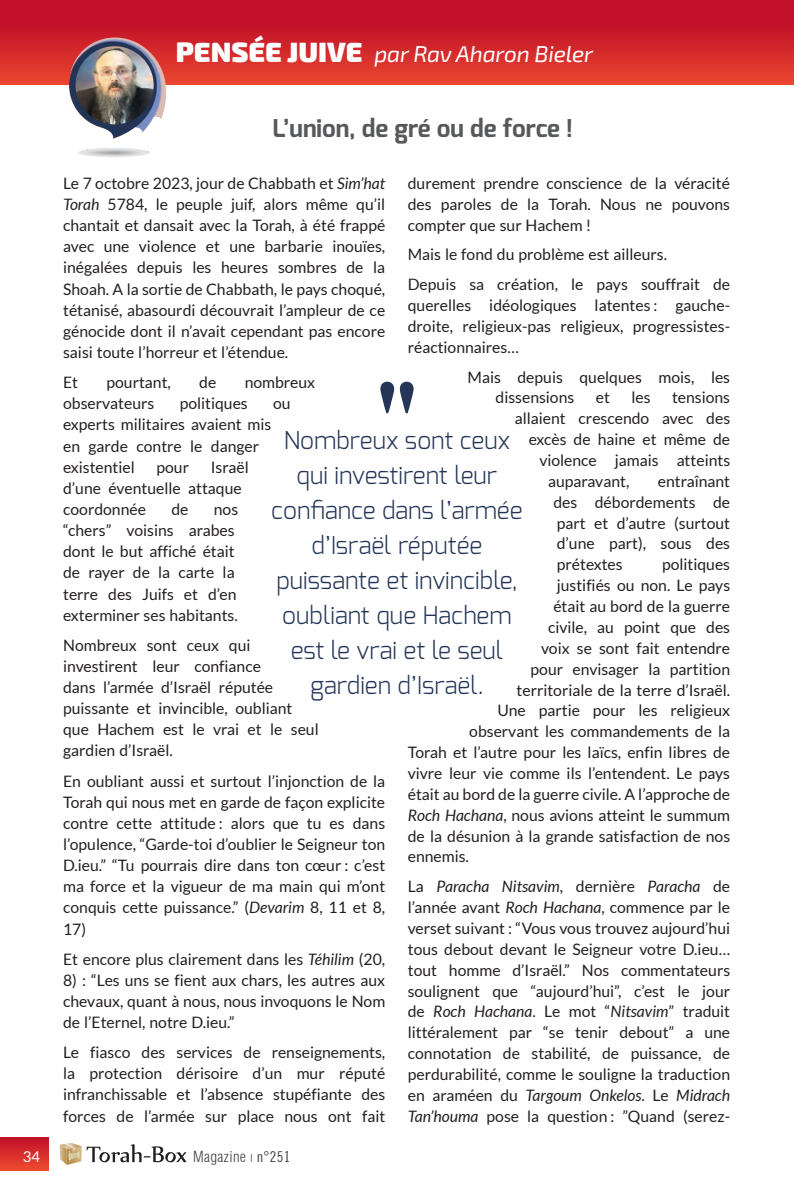
<style>
.page{position:relative;width:794px;height:1191px;background:#fff}
.page>*{position:absolute;margin:0;border:0;box-sizing:border-box;transform-origin:0 0}
.t1{font:96.25px "DM Serif Display";color:#243557}
.t2{font:300 24.5px/35px "Exo";color:#243557;text-align:center}
.t3{font:700 24.5px "Exo";color:#57585a}
.t4{font:italic 22.75px "Exo 2";letter-spacing:-.01em;color:#fff}
.t5{font:15.75px/21.2px "Lato";color:#231f20;text-align:justify}
.t6{font:300 condensed 14.88px "Swiss 721 BT";letter-spacing:.025em;color:#3e3e3f}
.t7{font:14.88px "Lato";color:#fff}
.s1{font-weight:900;font-style:normal;font-size:28px}
.s2{font-style:italic}
.s3{font-size:10.5px}
.s4{font-family:"Trade Gothic LT Std Cn 18";font-weight:400;font-stretch:normal}
</style>
<div class="page">
<svg style="left:60px;top:1143px;width:21px;height:21px"></svg>
<svg style="left:87px;top:1144px;width:99px;height:18px"></svg>
<svg style="left:0;top:1137px;width:49px;height:33px;background:#d62c2c"></svg>
<div style="left:0;top:0;width:794px;height:84px;background:linear-gradient(to bottom,#b90627,#e6412f)"></div>
<img style="left:51px;top:25px;width:139px;height:132px">
<img style="left:76px;top:46px;width:78px;height:78px;border-radius:39px">
<h3 class="t4" style="left:176px;top:39px;width:419px"><span class="s1">PENSÉE JUIVE</span> par Rav Aharon Bieler</h3>
<h2 class="t3" style="left:272px;top:113px;width:302px">L’union, de gré ou de force !</h2>
<p class="t5" style="left:63px;top:172px;width:324px">Le 7 octobre 2023, jour de Chabbath et <span class="s2">Sim’hat Torah</span> 5784, le peuple juif, alors même qu’il chantait et dansait avec la Torah, à été frappé avec une violence et une barbarie inouïes, inégalées depuis les heures sombres de la Shoah. A la sortie de Chabbath, le pays choqué, tétanisé, abasourdi découvrait l’ampleur de ce génocide dont il n’avait cependant pas encore saisi toute l’horreur et l’étendue.</p>
<p class="t5" style="left:63px;top:372px;width:17px">Et</p>
<p class="t5" style="left:106px;top:372px;width:66px">pourtant,</p>
<p class="t5" style="left:199px;top:372px;width:19px">de</p>
<p class="t5" style="left:245px;top:372px;width:72px">nombreux</p>
<p class="t5" style="left:63px;top:393px;width:93px">observateurs</p>
<p class="t5" style="left:180px;top:393px;width:70px">politiques</p>
<p class="t5" style="left:273px;top:393px;width:19px">ou</p>
<p class="t5" style="left:63px;top:414px;width:210px;text-align:left">experts militaires avaient mis en garde contre le danger existentiel</p>
<p class="t5" style="left:408px;top:173px;width:324px">durement prendre conscience de la véracité des paroles de la Torah. Nous ne pouvons compter que sur Hachem !</p>
<p class="t5" style="left:408px;top:240px;width:324px;line-height:29.8px">Mais le fond du problème est ailleurs.<br>Depuis sa création, le pays souffrait de</p>
<p class="t5" style="left:408px;top:295px;width:324px">querelles idéologiques latentes : gauche&shy;droite, religieux-pas religieux, progressistes&shy;réactionnaires…</p>
<p class="t5" style="left:495px;top:366px;width:236px;text-indent:-28px">Mais depuis quelques mois, les dissensions</p>
<h1 class="t1" style="left:376px;top:364px;width:42px">"</h1>
<p class="t5" style="left:596px;top:387px;width:16px">et</p>
<p class="t5" style="left:631px;top:387px;width:21px">les</p>
<p class="t5" style="left:672px;top:387px;width:60px">tensions</p>
<p class="t5" style="left:515px;top:408px;width:217px">allaient crescendo avec des</p>
<p class="t5" style="left:529px;top:429px;width:203px">excès de haine et même de</p>
<p class="t5" style="left:539px;top:449px;width:192px">violence jamais atteints</p>
<p class="t5" style="left:548px;top:470px;width:83px">auparavant,</p>
<h2 class="t2" style="left:271px;top:422px;width:253px">Nombreux sont ceux qui investirent leur confiance dans l’armée d’Israël réputée puissante et invincible, oubliant que Hachem est le vrai et le seul gardien d’Israël.</h2>
<p class="t5" style="left:63px;top:456px;width:187px;text-align:left;text-indent:148px">Israël d’une éventuelle attaque coordonnée</p>
<p class="t5" style="left:156px;top:456px;width:34px">pour</p>
<p class="t5" style="left:553px;top:471px;width:178px;text-indent:104px">entraînant des débordements de part et d’autre (surtout d’une part), sous des prétextes</p>
<p class="t5" style="left:171px;top:498px;width:19px">de</p>
<p class="t5" style="left:63px;top:498px;width:177px;text-align:left;text-indent:151px">nos “chers” voisins arabes dont le but affiché était de rayer de la carte la terre des Juifs et d’en exterminer ses habitants.</p>
<p class="t5" style="left:63px;top:634px;width:257px;text-align:left">Nombreux sont ceux qui investirent leur confiance<br>dans l’armée d’Israël réputée puissante et invincible, oubliant que Hachem est le vrai et le seul gardien d’Israël.</p>
<p class="t5" style="left:63px;top:770px;width:324px">En oubliant aussi et surtout l’injonction de la Torah qui nous met en garde de façon explicite contre cette attitude : alors que tu es dans l’opulence, “Garde-toi d’oublier le Seigneur ton D.ieu.” “Tu pourrais dire dans ton cœur : c’est ma force et la vigueur de ma main qui m’ont conquis cette puissance.” (<span class="s2">Devarim</span> 8, 11 et 8, 17)</p>
<p class="t5" style="left:63px;top:948px;width:323px">Et encore plus clairement dans les <span class="s2">Téhilim</span> (20,</p>
<p class="t5" style="left:63px;top:969px;width:324px">8) : “Les uns se fient aux chars, les autres aux chevaux, quant à nous, nous invoquons le Nom de l’Eternel, notre D.ieu.”</p>
<p class="t5" style="left:63px;top:1041px;width:324px">Le fiasco des services de renseignements, la protection dérisoire d’un mur réputé infranchissable et l’absence stupéfiante des forces de l’armée sur place nous ont fait</p>
<p class="t5" style="left:662px;top:554px;width:70px">politiques</p>
<p class="t5" style="left:557px;top:575px;width:175px">justifiés ou non. Le pays</p>
<p class="t5" style="left:553px;top:595px;width:178px">était au bord de la guerre</p>
<p class="t5" style="left:548px;top:616px;width:183px">civile, au point que des</p>
<p class="t5" style="left:541px;top:637px;width:190px">voix se sont fait entendre</p>
<p class="t5" style="left:530px;top:658px;width:201px">pour envisager la partition</p>
<p class="t5" style="left:516px;top:679px;width:215px">territoriale de la terre d’Israël.</p>
<p class="t5" style="left:497px;top:700px;width:234px">Une partie pour les religieux</p>
<p class="t5" style="left:469px;top:721px;width:262px">observant les commandements de la</p>
<p class="t5" style="left:408px;top:741px;width:324px">Torah et l’autre pour les laïcs, enfin libres de</p>
<p class="t5" style="left:408px;top:762px;width:324px">vivre leur vie comme ils l’entendent. Le pays</p>
<p class="t5" style="left:408px;top:783px;width:324px">était au bord de la guerre civile. A l’approche de</p>
<p class="t5" style="left:408px;top:804px;width:324px"><span class="s2">Roch Hachana</span>, nous avions atteint le summum</p>
<p class="t5" style="left:408px;top:825px;width:324px">de la désunion à la grande satisfaction de nos</p>
<p class="t5" style="left:408px;top:846px;width:63px">ennemis.</p>
<p class="t5" style="left:408px;top:876px;width:324px">La <span class="s2">Paracha Nitsavim</span>, dernière <span class="s2">Paracha</span> de l’année avant <span class="s2">Roch Hachana</span>, commence par le verset suivant : “Vous vous trouvez aujourd’hui tous debout devant le Seigneur votre D.ieu… tout homme d’Israël.” Nos commentateurs soulignent que “aujourd’hui”, c’est le jour de <span class="s2">Roch Hachana</span>. Le mot “<span class="s2">Nitsavim</span>” traduit littéralement par “se tenir debout” a une connotation de stabilité, de puissance, de perdurabilité, comme le souligne la traduction en araméen du <span class="s2">Targoum Onkelos</span>. Le <span class="s2">Midrach Tan’houma</span> pose la question : ”Quand (serez-</p>
<p class="t7" style="left:22px;top:1148px;width:19px">34</p>
<p class="t6" style="left:193px;top:1147px;width:99px">Magazine <span class="s3">I</span> <span class="s4">n°251</span></p>
</div>
